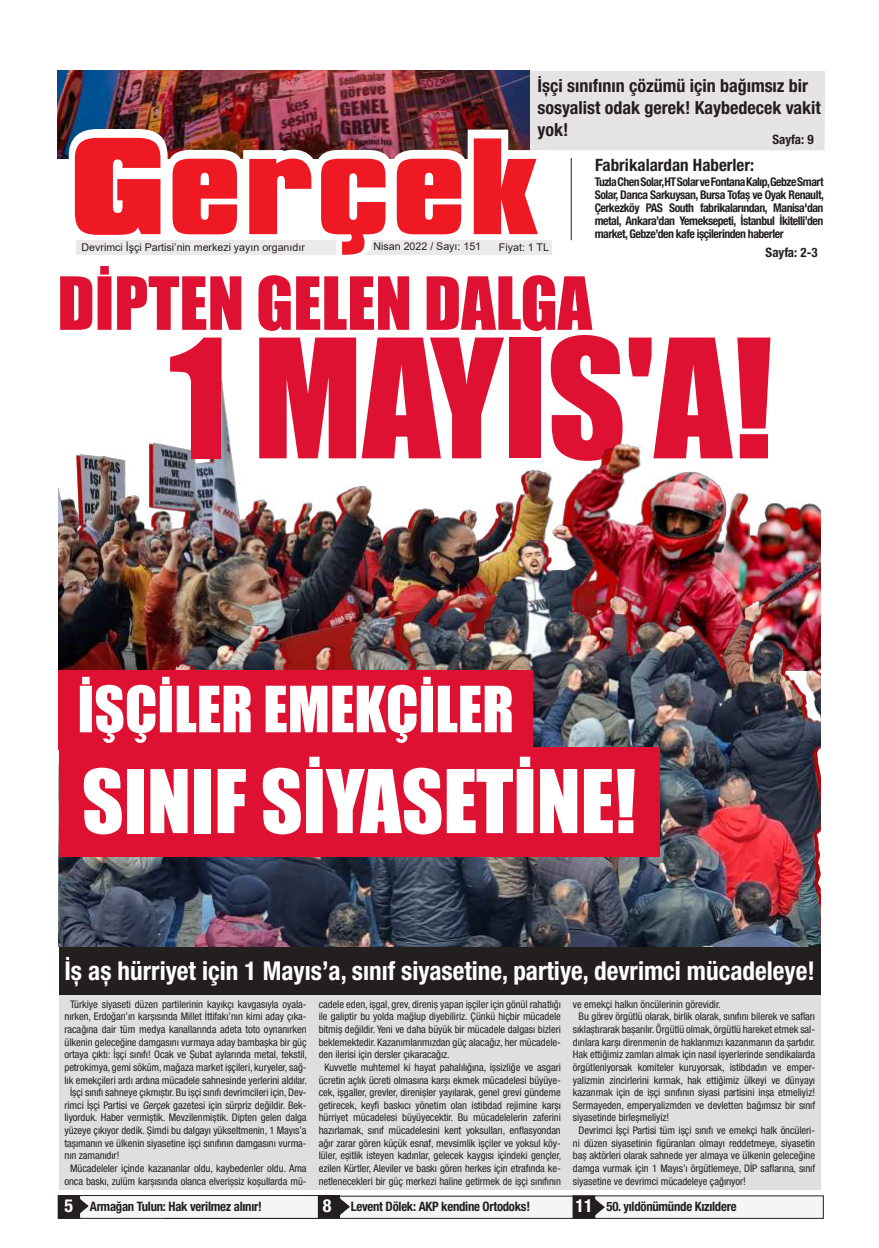
<style>
.page{position:relative;width:879px;height:1248px;background:#fff}
.page>*{position:absolute;margin:0;border:0;box-sizing:border-box;transform-origin:0 0}
.t1{font:152.7px "TR Impact";color:#df1133}
.t2{font:81px "TR Impact";color:#fff}
.t3{font:67.6px "TR Impact";color:#df1133}
.t4{font:58.8px "TR Impact";color:#fff}
.t5{font:700 condensed 26px "Helvetica Neue LT Pro";color:#fff}
.t6{font:700 condensed 18px/21.6px "Helvetica Neue LT Pro";color:#241f1f}
.t7{font:700 condensed 17px "Helvetica Neue LT Pro";color:#241f1f}
.t8{font:700 condensed 13px "Helvetica Neue LT Pro";letter-spacing:-.02em;color:#241f1f}
.t9{font:700 condensed 12px/13px "Helvetica Neue LT Pro";letter-spacing:-.04em;color:#241f1f;text-align:justify}
.t10{font:10.6px "Arial";color:#241f1f}
.t11{font:condensed 10.5px "Helvetica Neue LT Pro";letter-spacing:-.005em;color:#241f1f}
.s1{font-size:18px;color:#fff}
</style>
<div class="page">
<div style="left:530px;top:71px;width:295px;height:79px;background:#e5e3e4"></div>
<img style="left:58px;top:71px;width:472px;height:87px">
<div style="left:165px;top:1195px;width:408px;height:23px;background:#f6f5f5"></div>
<hr style="left:571px;top:158px;width:1px;height:82px;background:#241f1f">
<img style="left:59px;top:85px;width:498px;height:170px">
<svg style="left:75px;top:138px;width:463px;height:117px;fill:#ef1923"></svg>
<div style="left:59px;top:1195px;width:261px;height:23px;background:#f6f5f5"></div>
<div style="left:58px;top:1195px;width:262px;height:23px;border:1px solid #241f1f"></div>
<svg style="left:80px;top:1195px;width:9px;height:22px"></svg>
<div style="left:58px;top:1195px;width:22px;height:23px;background:#241f1f"></div>
<div style="left:573px;top:1195px;width:250px;height:23px;background:#f6f5f5"></div>
<svg style="left:595px;top:1195px;width:10px;height:23px"></svg>
<div style="left:318px;top:1195px;width:21px;height:23px;background:#241f1f"></div>
<svg style="left:339px;top:1195px;width:11px;height:22px"></svg>
<div style="left:573px;top:1195px;width:22px;height:23px;background:#241f1f"></div>
<div style="left:573px;top:1195px;width:22px;height:23px;border:1px solid #241f1f"></div>
<div style="left:59px;top:994px;width:762px;height:196px;background:#e0dfdf"></div>
<div style="left:59px;top:946px;width:762px;height:48px;background:#241f1f"></div>
<img style="left:59px;top:380px;width:760px;height:128px">
<img style="left:59px;top:508px;width:762px;height:438px">
<div style="left:59px;top:670px;width:474px;height:79px;background:#df1133"></div>
<div style="left:59px;top:747px;width:600px;height:109px;background:#df1133"></div>
<h3 class="t6" style="left:537px;top:75px;width:285px">İşçi sınıfının çözümü için bağımsız bir sosyalist odak gerek! Kaybedecek vakit yok!</h3>
<p class="t8" style="left:772px;top:131px;width:43px">Sayfa: 9</p>
<p class="t10" style="left:82px;top:240px;width:225px">Devrimci İşçi Partisi’nin merkezi yayın organıdır</p>
<p class="t10" style="left:373px;top:239px;width:109px">Nisan 2022 / Sayı: 151</p>
<p class="t10" style="left:499px;top:239px;width:52px">Fiyat: 1 TL</p>
<h3 class="t7" style="left:595px;top:154px;width:161px">Fabrikalardan Haberler:</h3>
<p class="t9" style="left:595px;top:175px;width:231px">Tuzla Chen Solar, HT Solar ve Fontana Kalıp, Gebze Smart Solar, Darıca Sarkuysan, Bursa Tofaş ve Oyak Renault, Çerkezköy PAS South fabrikalarından, Manisa'dan metal, Ankara’dan Yemeksepeti, İstanbul İkitelli’den market, Gebze’den kafe işçilerinden haberler</p>
<p class="t8" style="left:765px;top:245px;width:54px">Sayfa: 2-3</p>
<h3 class="t3" style="left:57px;top:251px;width:536px">DİPTEN GELEN DALGA</h3>
<h1 class="t1" style="left:169px;top:280px;width:605px">1 MAYIS'A!</h1>
<h3 class="t4" style="left:77px;top:663px;width:438px">İŞÇİLER EMEKÇİLER</h3>
<h2 class="t2" style="left:82px;top:738px;width:556px">SINIF SİYASETİNE!</h2>
<h3 class="t5" style="left:64px;top:955px;width:752px">İş aş hürriyet için 1 Mayıs’a, sınıf siyasetine, partiye, devrimci mücadeleye!</h3>
<p class="t11" style="left:70px;top:997px;width:238px">Türkiye siyaseti düzen partilerinin kayıkçı kavgasıyla oyala-</p>
<p class="t11" style="left:64px;top:1010px;width:244px">nırken, Erdoğan’ın karşısında Millet İttifakı’nın kimi aday çıka-</p>
<p class="t11" style="left:64px;top:1023px;width:244px">racağına dair tüm medya kanallarında adeta toto oynanırken</p>
<p class="t11" style="left:64px;top:1035px;width:244px">ülkenin geleceğine damgasını vurmaya aday bambaşka bir güç</p>
<p class="t11" style="left:64px;top:1048px;width:244px">ortaya çıktı: İşçi sınıfı! Ocak ve Şubat aylarında metal, tekstil,</p>
<p class="t11" style="left:64px;top:1061px;width:244px">petrokimya, gemi söküm, mağaza market işçileri, kuryeler, sağ-</p>
<p class="t11" style="left:64px;top:1073px;width:244px">lık emekçileri ardı ardına mücadele sahnesinde yerlerini aldılar.</p>
<p class="t11" style="left:70px;top:1086px;width:238px">İşçi sınıfı sahneye çıkmıştır. Bu işçi sınıfı devrimcileri için, Dev-</p>
<p class="t11" style="left:64px;top:1098px;width:244px">rimci İşçi Partisi ve Gerçek gazetesi için sürpriz değildir. Bek-</p>
<p class="t11" style="left:64px;top:1111px;width:244px">liyorduk. Haber vermiştik. Mevzilenmiştik. Dipten gelen dalga</p>
<p class="t11" style="left:64px;top:1124px;width:244px">yüzeye çıkıyor dedik. Şimdi bu dalgayı yükseltmenin, 1 Mayıs’a</p>
<p class="t11" style="left:64px;top:1136px;width:244px">taşımanın ve ülkenin siyasetine işçi sınıfının damgasını vurma-</p>
<p class="t11" style="left:64px;top:1149px;width:56px">nın zamanıdır!</p>
<p class="t11" style="left:70px;top:1162px;width:238px">Mücadeleler içinde kazananlar oldu, kaybedenler oldu. Ama</p>
<p class="t11" style="left:64px;top:1174px;width:244px">onca baskı, zulüm karşısında olanca elverişsiz koşullarda mü-</p>
<p class="t11" style="left:319px;top:997px;width:244px">cadele eden, işgal, grev, direniş yapan işçiler için gönül rahatlığı</p>
<p class="t11" style="left:319px;top:1010px;width:244px">ile galiptir bu yolda mağlup diyebiliriz. Çünkü hiçbir mücadele</p>
<p class="t11" style="left:319px;top:1023px;width:244px">bitmiş değildir. Yeni ve daha büyük bir mücadele dalgası bizleri</p>
<p class="t11" style="left:319px;top:1035px;width:244px">beklemektedir. Kazanımlarımızdan güç alacağız, her mücadele-</p>
<p class="t11" style="left:319px;top:1048px;width:133px">den ilerisi için dersler çıkaracağız.</p>
<p class="t11" style="left:324px;top:1061px;width:238px">Kuvvetle muhtemel ki hayat pahalılığına, işsizliğe ve asgari</p>
<p class="t11" style="left:319px;top:1073px;width:244px">ücretin açlık ücreti olmasına karşı ekmek mücadelesi büyüye-</p>
<p class="t11" style="left:319px;top:1086px;width:244px">cek, işgaller, grevler, direnişler yayılarak, genel grevi gündeme</p>
<p class="t11" style="left:319px;top:1098px;width:244px">getirecek, keyfi baskıcı yönetim olan istibdad rejimine karşı</p>
<p class="t11" style="left:319px;top:1111px;width:244px">hürriyet mücadelesi büyüyecektir. Bu mücadelelerin zaferini</p>
<p class="t11" style="left:319px;top:1124px;width:244px">hazırlamak, sınıf mücadelesini kent yoksulları, enflasyondan</p>
<p class="t11" style="left:319px;top:1136px;width:244px">ağır zarar gören küçük esnaf, mevsimlik işçiler ve yoksul köy-</p>
<p class="t11" style="left:319px;top:1149px;width:244px">lüler, eşitlik isteyen kadınlar, gelecek kaygısı içindeki gençler,</p>
<p class="t11" style="left:319px;top:1162px;width:244px">ezilen Kürtler, Aleviler ve baskı gören herkes için etrafında ke-</p>
<p class="t11" style="left:319px;top:1174px;width:244px">netlenecekleri bir güç merkezi haline getirmek de işçi sınıfının</p>
<p class="t8" style="left:65px;top:1198px;width:199px"><span class="s1">5</span> Armağan Tulun: Hak verilmez alınır!</p>
<p class="t8" style="left:323px;top:1198px;width:209px"><span class="s1">8</span> Levent Dölek: AKP kendine Ortodoks!</p>
<p class="t11" style="left:573px;top:997px;width:149px">ve emekçi halkın öncülerinin görevidir.</p>
<p class="t11" style="left:578px;top:1010px;width:238px">Bu görev örgütlü olarak, birlik olarak, sınıfını bilerek ve safları</p>
<p class="t11" style="left:573px;top:1023px;width:244px">sıklaştırarak başarılır. Örgütlü olmak, örgütlü hareket etmek sal-</p>
<p class="t11" style="left:573px;top:1035px;width:244px">dırılara karşı direnmenin de haklarımızı kazanmanın da şartıdır.</p>
<p class="t11" style="left:573px;top:1048px;width:244px">Hak ettiğimiz zamları almak için nasıl işyerlerinde sendikalarda</p>
<p class="t11" style="left:573px;top:1061px;width:244px">örgütleniyorsak komiteler kuruyorsak, istibdadın ve emper-</p>
<p class="t11" style="left:573px;top:1073px;width:244px">yalizmin zincirlerini kırmak, hak ettiğimiz ülkeyi ve dünyayı</p>
<p class="t11" style="left:573px;top:1086px;width:244px">kazanmak için de işçi sınıfının siyasi partisini inşa etmeliyiz!</p>
<p class="t11" style="left:573px;top:1098px;width:244px">Sermayeden, emperyalizmden ve devletten bağımsız bir sınıf</p>
<p class="t11" style="left:573px;top:1111px;width:98px">siyasetinde birleşmeliyiz!</p>
<p class="t11" style="left:578px;top:1124px;width:238px">Devrimci İşçi Partisi tüm işçi sınıfı ve emekçi halk öncüleri-</p>
<p class="t11" style="left:573px;top:1136px;width:244px">ni düzen siyasetinin figüranları olmayı reddetmeye, siyasetin</p>
<p class="t11" style="left:573px;top:1149px;width:244px">baş aktörleri olarak sahnede yer almaya ve ülkenin geleceğine</p>
<p class="t11" style="left:573px;top:1162px;width:244px">damga vurmak için 1 Mayıs’ı örgütlemeye, DİP saflarına, sınıf</p>
<p class="t11" style="left:573px;top:1174px;width:175px">siyasetine ve devrimci mücadeleye çağırıyor!</p>
<p class="t8" style="left:575px;top:1198px;width:163px"><span class="s1">11</span> 50. yıldönümünde Kızıldere</p>
</div>
